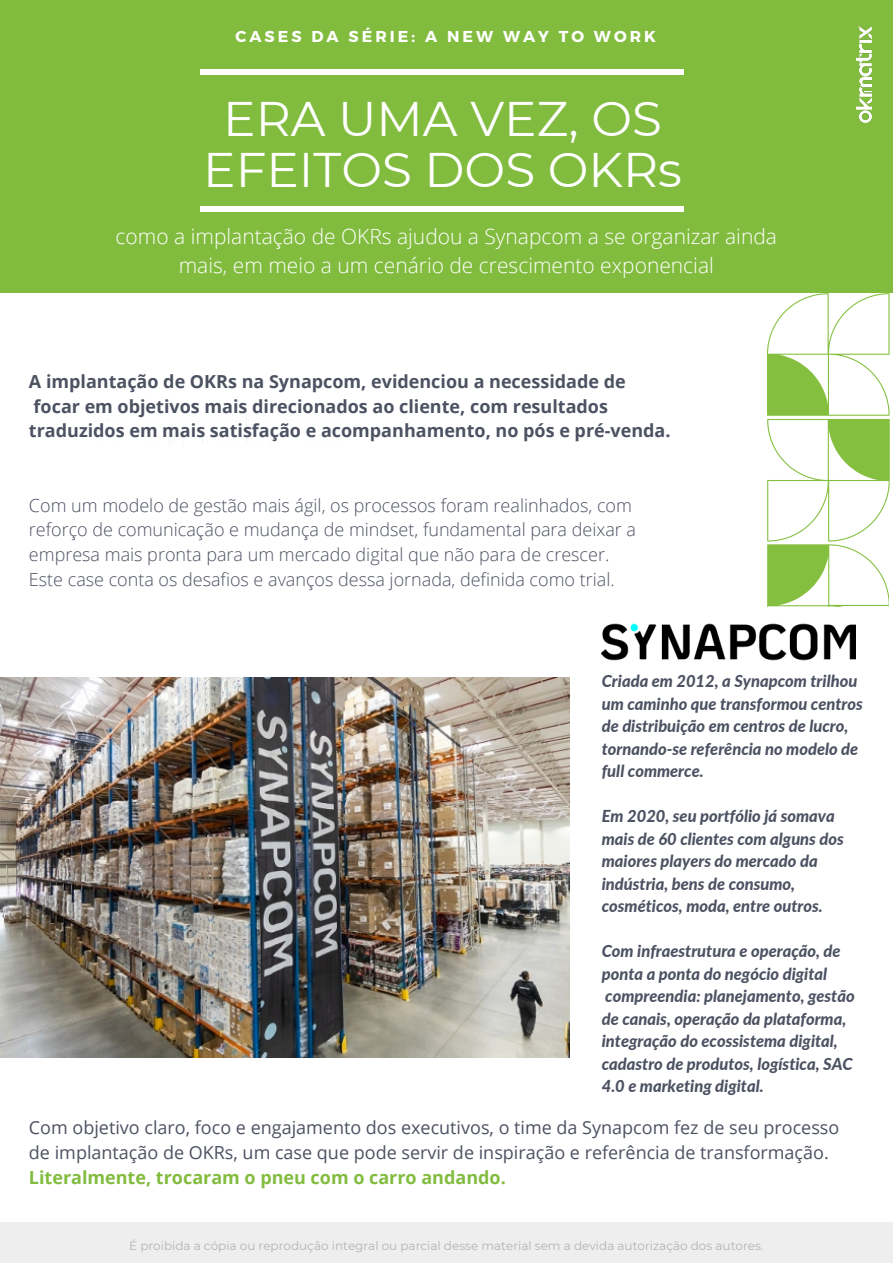
<style>
.page{position:relative;width:893px;height:1264px;background:#fff}
.page>*{position:absolute;margin:0;border:0;box-sizing:border-box;transform-origin:0 0}
.t1{font:48.45px/50.6px "Montserrat";color:#fff;text-align:center}
.t2{font:300 21px/29.2px "Open Sans";color:#fff;text-align:center}
.t3{font:300 18px/24.8px "Open Sans";color:#4d5262}
.t4{font:700 18px/24.8px "Open Sans";color:#4d5262}
.t5{font:18px/24.8px "Open Sans";color:#4d5262}
.t6{font:700 18px "Open Sans";color:#82bc3f}
.t7{font:italic 800 16.5px/22.5px "Lato";color:#4d5262}
.t8{font:700 15.75px "Montserrat";letter-spacing:.195em;color:#fff}
.t9{font:12px "Montserrat";color:#b8b2b0}
</style>
<div class="page">
<div style="left:0;top:0;width:892px;height:292px;background:#82bc3f"></div>
<div style="left:0;top:1222px;width:892px;height:40px;background:#eee"></div>
<div style="left:200px;top:69px;width:484px;height:6px;background:#fff"></div>
<div style="left:200px;top:205px;width:484px;height:6px;background:#fff"></div>
<img style="left:856px;top:27px;width:15px;height:95px">
<img style="left:0;top:677px;width:569px;height:380px">
<svg style="left:767px;top:293px;width:122px;height:313px"></svg>
<img style="left:601px;top:624px;width:254px;height:37px">
<p class="t8" style="left:235px;top:26px;width:422px">CASES DA SÉRIE: A NEW WAY TO WORK</p>
<h1 class="t1" style="left:203px;top:94px;width:480px">ERA UMA VEZ, OS<br>EFEITOS DOS OKRs</h1>
<p class="t2" style="left:116px;top:221px;width:662px">como a implantação de OKRs ajudou a Synapcom a se organizar ainda mais, em meio a um cenário de crescimento exponencial</p>
<p class="t4" style="left:29px;top:368px;width:643px">A implantação de OKRs na Synapcom, evidenciou a necessidade de focar em objetivos mais direcionados ao cliente, com resultados traduzidos em mais satisfação e acompanhamento, no pós e pré-venda.</p>
<p class="t3" style="left:29px;top:492px;width:608px">Com um modelo de gestão mais ágil, os processos foram realinhados, com reforço de comunicação e mudança de mindset, fundamental para deixar a empresa mais pronta para um mercado digital que não para de crescer.<br>Este case conta os desafios e avanços dessa jornada, definida como trial.</p>
<p class="t7" style="left:601px;top:669px;width:262px">Criada em 2012, a Synapcom trilhou um caminho que transformou centros de distribuição em centros de lucro, tornando-se referência no modelo de full commerce.</p>
<p class="t7" style="left:601px;top:804px;width:243px">Em 2020, seu portfólio já somava mais de 60 clientes com alguns dos maiores players do mercado da indústria, bens de consumo, cosméticos, moda, entre outros.</p>
<p class="t7" style="left:601px;top:939px;width:254px">Com infraestrutura e operação, de ponta a ponta do negócio digital compreendia: planejamento, gestão de canais, operação da plataforma, integração do ecossistema digital, cadastro de produtos, logística, SAC 4.0 e marketing digital.</p>
<p class="t5" style="left:29px;top:1114px;width:811px">Com objetivo claro, foco e engajamento dos executivos, o time da Synapcom fez de seu processo de implantação de OKRs, um case que pode servir de inspiração e referência de transformação.</p>
<p class="t6" style="left:29px;top:1164px;width:478px">Literalmente, trocaram o pneu com o carro andando.</p>
<p class="t9" style="left:129px;top:1238px;width:635px">É proibida a cópia ou reprodução integral ou parcial desse material sem a devida autorização dos autores.</p>
</div>
